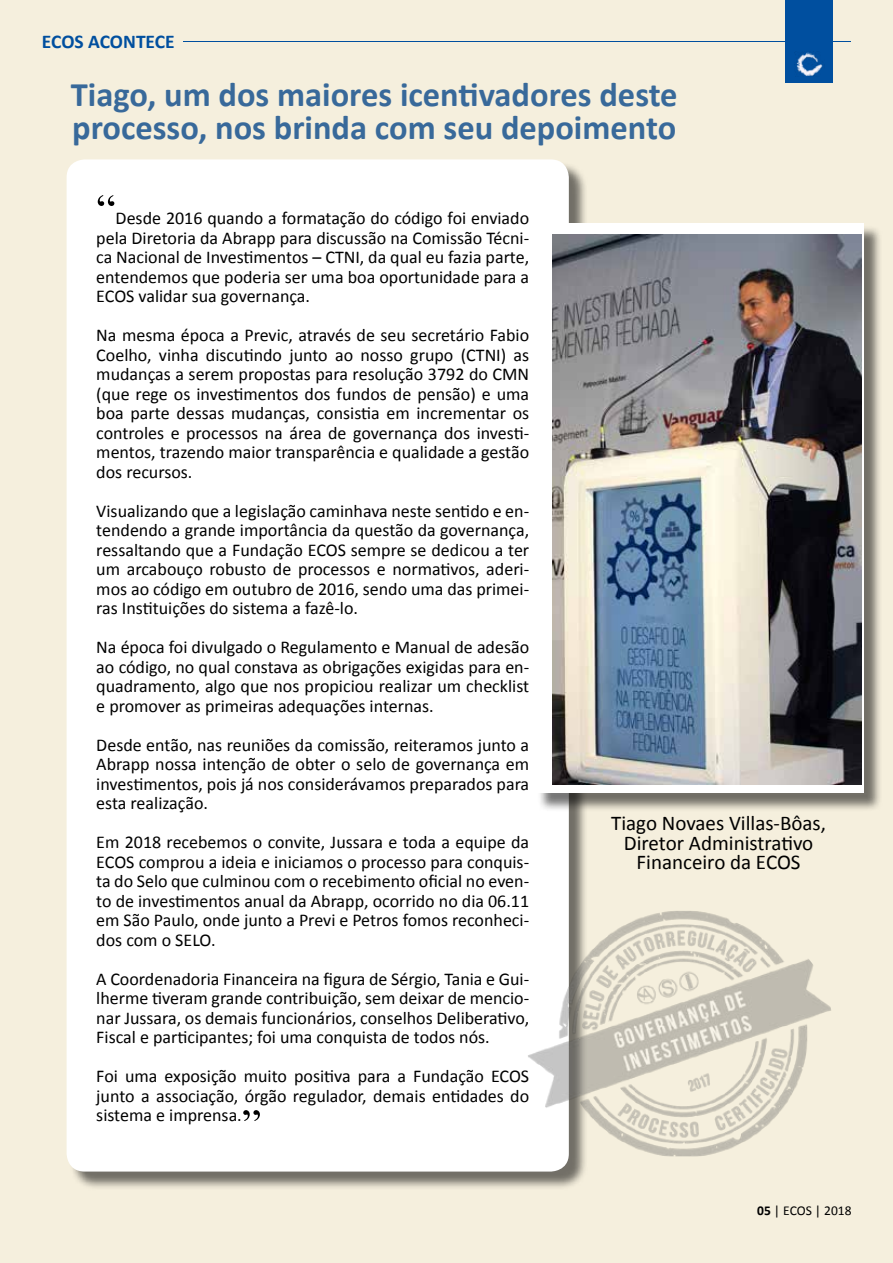
<style>
.page{position:relative;width:893px;height:1263px;background:#f5efdd}
.page>*{position:absolute;margin:0;border:0;box-sizing:border-box;transform-origin:0 0}
.t1{font:54px "Aparajita";color:#000}
.t2{font:700 34.5px/33px "Calibri";color:#38699a}
.t3{font:21px/19.5px "Calibri";color:#000;text-align:center}
.t4{font:700 19.5px "Calibri";letter-spacing:-.005em;color:#004f9f}
.t5{font:18px/19.5px "Calibri";color:#000;text-align:justify}
.t6{font:13.5px "Calibri";color:#000}
.s1{font-weight:700}
</style>
<div class="page">
<hr style="left:183px;top:42px;width:667px;height:1px;background:#004f9f">
<div style="left:785px;top:0;width:47px;height:82px;background:#004f9f"></div>
<img style="left:796px;top:51px;width:27px;height:25px">
<div style="left:69px;top:162px;width:519px;height:1028px;background:#000;opacity:.54"></div>
<div style="left:67px;top:159px;width:502px;height:1012px;background:#fff;border-radius:18px"></div>
<div style="left:537px;top:225px;width:346px;height:587px;background:#000;opacity:.54"></div>
<div style="left:535px;top:223px;width:329px;height:570px;background:#fff"></div>
<img style="left:553px;top:234px;width:309px;height:550px">
<img style="left:528px;top:911px;width:303px;height:245px">
<p class="t4" style="left:42px;top:29px;width:134px">ECOS ACONTECE</p>
<h2 class="t2" style="left:71px;top:76px;width:608px">Tiago, um dos maiores icentivadores deste processo, nos brinda com seu depoimento</h2>
<h1 class="t1" style="left:96px;top:184px;width:21px">“</h1>
<p class="t5" style="left:96px;top:208px;width:434px;text-indent:19px">Desde 2016 quando a formatação do código foi enviado pela Diretoria da Abrapp para discussão na Comissão Técni&shy;ca Nacional de Investimentos – CTNI, da qual eu fazia parte, entendemos que poderia ser uma boa oportunidade para a ECOS validar sua governança.</p>
<p class="t5" style="left:96px;top:325px;width:434px">Na mesma época a Previc, através de seu secretário Fabio Coelho, vinha discutindo junto ao nosso grupo (CTNI) as mudanças a serem propostas para resolução 3792 do CMN (que rege os investimentos dos fundos de pensão) e uma boa parte dessas mudanças, consistia em incrementar os controles e processos na área de governança dos investi&shy;mentos, trazendo maior transparência e qualidade a gestão dos recursos.</p>
<p class="t5" style="left:96px;top:500px;width:434px">Visualizando que a legislação caminhava neste sentido e en&shy;tendendo a grande importância da questão da governança, ressaltando que a Fundação ECOS sempre se dedicou a ter um arcabouço robusto de processos e normativos, aderi&shy;mos ao código em outubro de 2016, sendo uma das primei&shy;ras Instituições do sistema a fazê-lo.</p>
<p class="t5" style="left:96px;top:637px;width:434px">Na época foi divulgado o Regulamento e Manual de adesão ao código, no qual constava as obrigações exigidas para en&shy;quadramento, algo que nos propiciou realizar um checklist e promover as primeiras adequações internas.</p>
<p class="t5" style="left:96px;top:734px;width:434px">Desde então, nas reuniões da comissão, reiteramos junto a Abrapp nossa intenção de obter o selo de governança em investimentos, pois já nos considerávamos preparados para esta realização.</p>
<p class="t5" style="left:96px;top:832px;width:434px">Em 2018 recebemos o convite, Jussara e toda a equipe da ECOS comprou a ideia e iniciamos o processo para conquis&shy;ta do Selo que culminou com o recebimento oficial no even&shy;to de investimentos anual da Abrapp, ocorrido no dia 06.11 em São Paulo, onde junto a Previ e Petros fomos reconheci&shy;dos com o SELO.</p>
<p class="t5" style="left:96px;top:968px;width:434px">A Coordenadoria Financeira na figura de Sérgio, Tania e Gui&shy;lherme tiveram grande contribuição, sem deixar de mencio&shy;nar Jussara, os demais funcionários, conselhos Deliberativo, Fiscal e participantes; foi uma conquista de todos nós.</p>
<p class="t5" style="left:96px;top:1066px;width:434px">Foi uma exposição muito positiva para a Fundação ECOS junto a associação, órgão regulador, demais entidades do sistema e imprensa.</p>
<h1 class="t1" style="left:242px;top:1099px;width:21px">”</h1>
<p class="t3" style="left:611px;top:812px;width:216px">Tiago Novaes Villas-Bôas,<br>Diretor Administrativo<br>Financeiro da ECOS</p>
<p class="t6" style="left:757px;top:1202px;width:96px"><span class="s1">05</span> | ECOS | 2018</p>
</div>
